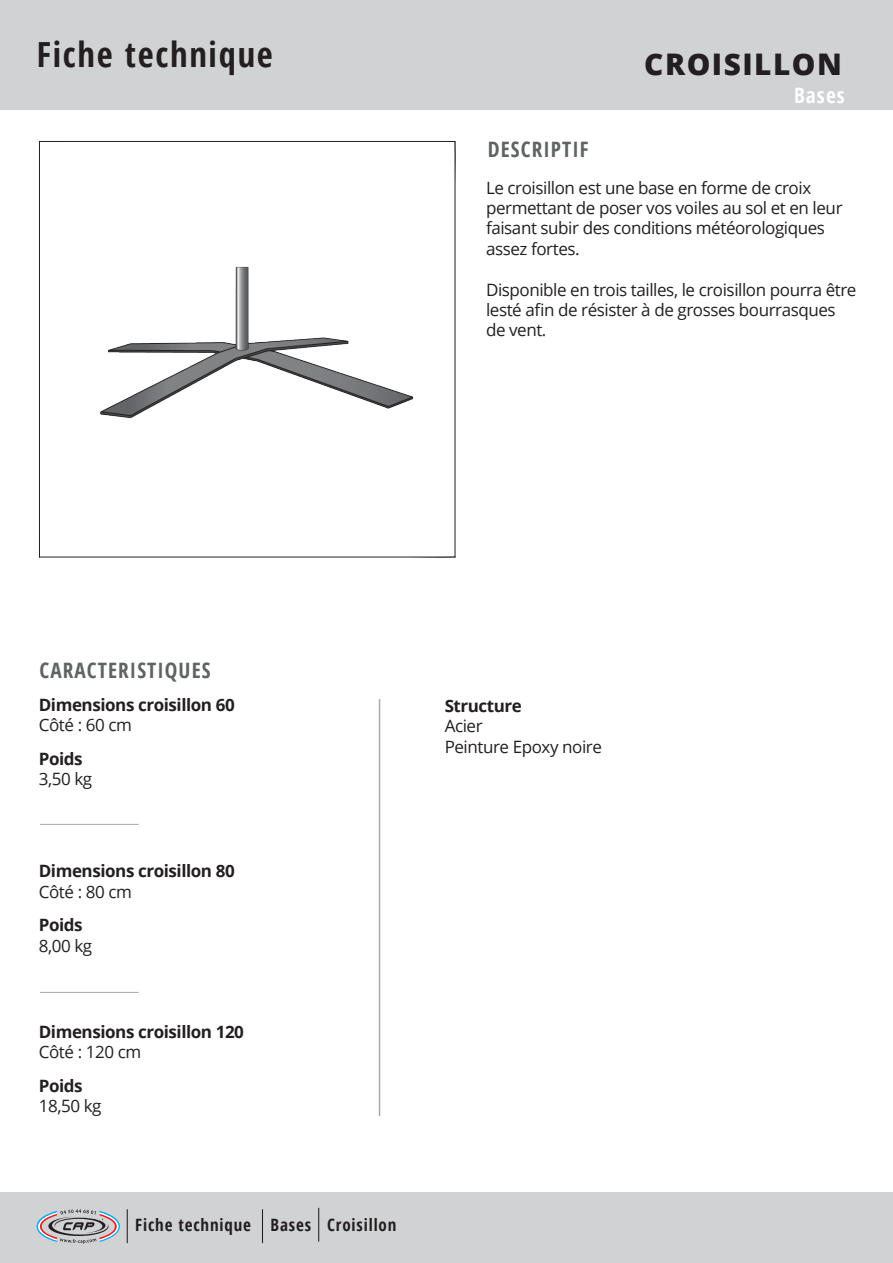
<style>
.page{position:relative;width:893px;height:1263px;background:#fff}
.page>*{position:absolute;margin:0;border:0;box-sizing:border-box;transform-origin:0 0}
.t1{font:700 condensed 34.65px "Open Sans";letter-spacing:.05em;color:#231f20}
.t2{font:800 29.7px "Open Sans";letter-spacing:.05em;color:#231f20}
.t3{font:700 condensed 21.3px "Open Sans";letter-spacing:.05em;color:#606363}
.t4{font:700 condensed 21.3px "Open Sans";letter-spacing:.05em;color:#fff}
.t5{font:16.95px/20.4px "Open Sans";letter-spacing:-.025em;color:#231f20}
.t6{font:700 16.95px "Open Sans";letter-spacing:-.025em;color:#231f20}
.t7{font:700 condensed 16.95px "Open Sans";letter-spacing:.05em;color:#231f20}
</style>
<div class="page">
<div style="left:0;top:0;width:893px;height:110px;background:#d1d2d4"></div>
<div style="left:0;top:1192px;width:893px;height:71px;background:#d1d2d4"></div>
<hr style="left:127px;top:1209px;width:1px;height:34px;background:#231f20">
<hr style="left:262px;top:1209px;width:1px;height:34px;background:#231f20">
<hr style="left:318px;top:1208px;width:1px;height:33px;background:#231f20">
<hr style="left:379px;top:699px;width:1px;height:417px;background:#a8a9ad">
<img style="left:100px;top:266px;width:314px;height:153px">
<hr style="left:40px;top:824px;width:99px;height:1px;background:#a8a9ad">
<hr style="left:40px;top:992px;width:99px;height:1px;background:#a8a9ad">
<svg style="left:37px;top:1209px;width:83px;height:35px"></svg>
<h1 class="t1" style="left:37px;top:30px;width:237px">Fiche technique</h1>
<h2 class="t2" style="left:644px;top:41px;width:199px">CROISILLON</h2>
<p class="t3" style="left:488px;top:135px;width:102px">DESCRIPTIF</p>
<p class="t4" style="left:794px;top:80px;width:52px">Bases</p>
<p class="t5" style="left:486px;top:177px;width:358px">Le croisillon est une base en forme de croix permettant de poser vos voiles au sol et en leur faisant subir des conditions météorologiques assez fortes.</p>
<p class="t5" style="left:486px;top:279px;width:372px">Disponible en trois tailles, le croisillon pourra être lesté afin de résister à de grosses bourrasques de vent.</p>
<p class="t3" style="left:40px;top:655px;width:172px">CARACTERISTIQUES</p>
<p class="t6" style="left:39px;top:693px;width:197px">Dimensions croisillon 60</p>
<p class="t5" style="left:39px;top:714px;width:95px">Côté : 60 cm</p>
<p class="t6" style="left:39px;top:747px;width:45px">Poids</p>
<p class="t5" style="left:39px;top:768px;width:55px">3,50 kg</p>
<p class="t6" style="left:39px;top:859px;width:197px">Dimensions croisillon 80</p>
<p class="t5" style="left:39px;top:881px;width:95px">Côté : 80 cm</p>
<p class="t6" style="left:39px;top:913px;width:45px">Poids</p>
<p class="t5" style="left:39px;top:935px;width:55px">8,00 kg</p>
<p class="t6" style="left:39px;top:1020px;width:207px">Dimensions croisillon 120</p>
<p class="t5" style="left:39px;top:1041px;width:104px">Côté : 120 cm</p>
<p class="t6" style="left:39px;top:1074px;width:45px">Poids</p>
<p class="t5" style="left:39px;top:1095px;width:64px">18,50 kg</p>
<p class="t7" style="left:135px;top:1213px;width:263px">Fiche technique Bases Croisillon</p>
<p class="t6" style="left:445px;top:693px;width:79px">Structure</p>
<p class="t5" style="left:445px;top:715px;width:159px">Acier<br>Peinture Epoxy noire</p>
</div>
